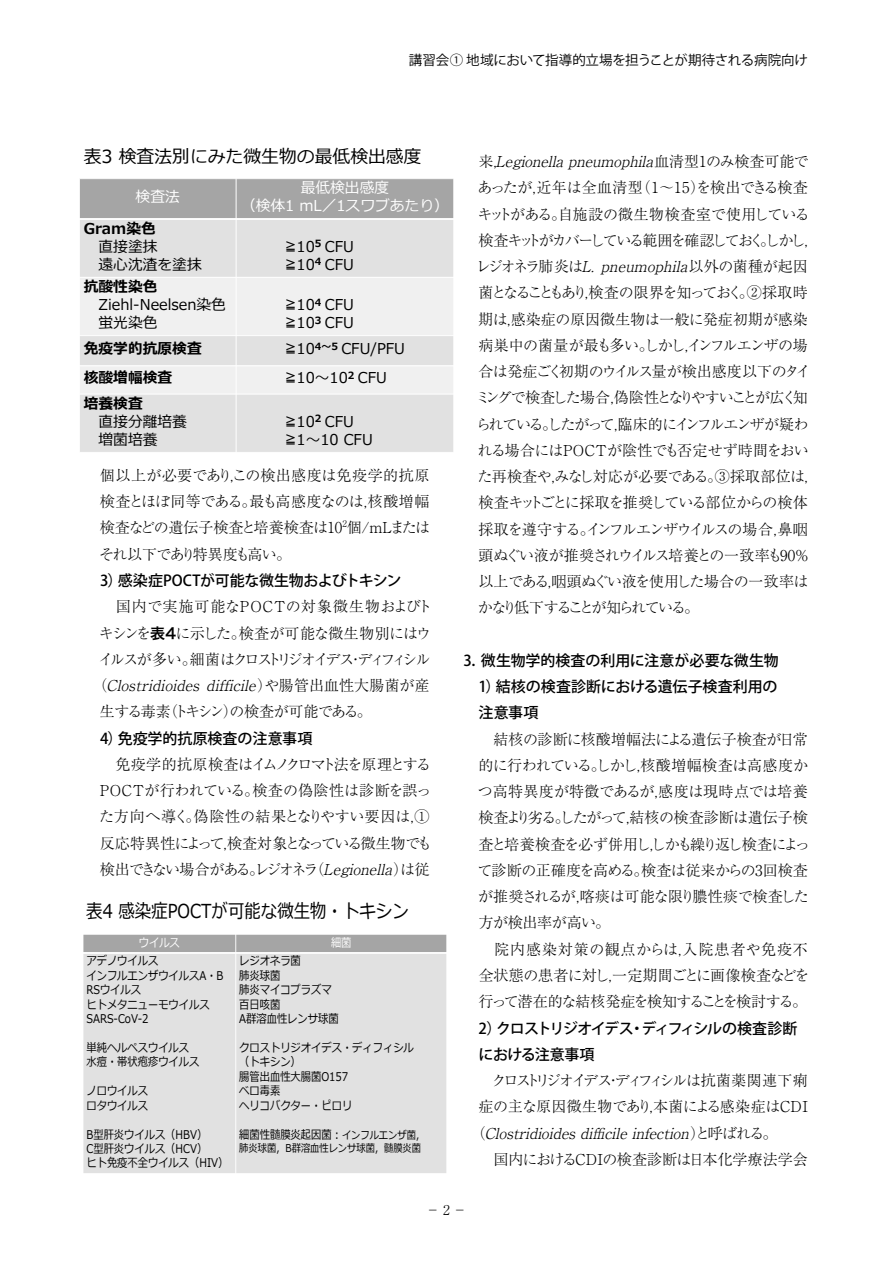
<style>
.page{position:relative;width:893px;height:1263px;background:#fff}
.page>*{position:absolute;margin:0;border:0;box-sizing:border-box;transform-origin:0 0}
.t1{font:19.2px "Meiryo";color:#000;scale:.85 1}
.t2{font:18px "Meiryo";color:#000}
.まるの下{font:300 15px/26.2px "Ryumin Pr 6 N";letter-spacing:-.04em;color:#000}
.まるの下-2{font:300 15px/26.2px "Ryumin Pr 6 N";letter-spacing:-.06em;color:#000}
.t3{font:15px/18px "Meiryo";color:#000}
.t4{font:500 15px "Koz Go Pro";letter-spacing:-.01em;color:#000}
.まるの下-3{font:italic 300 15px "Ryumin Pr 6 N";color:#000}
.まるの下-4{font:300 15px "Ryumin Pr 6 N";letter-spacing:-.145em;color:#000}
.t5{font:500 15px "Koz Go Pro";letter-spacing:-.09em;color:#000}
.まるの下-5{font:300 15px "Ryumin Pr 6 N";letter-spacing:-.015em;color:#000}
.まるの下-6{font:300 15px "Ryumin Pr 6 N";letter-spacing:.005em;color:#000}
.t6{font:15px/18px "Meiryo";color:#fff;text-align:center}
.まるの下-7{font:300 15px "Ryumin Pr 6 N";letter-spacing:.065em;color:#000}
.まるの下-8{font:300 15px "Ryumin Pr 6 N";letter-spacing:-.08em;color:#000}
.t7{font:700 15px "Meiryo";color:#000}
.t8{font:500 15px "Koz Go Pro";letter-spacing:-.035em;color:#000}
.t9{font:13.5px "Koz Go Pro";letter-spacing:-.015em;color:#000}
.t10{font:300 13.5px "Ryumin Pr 6 N";color:#000}
.t11{font:12px/14.4px "Meiryo";color:#000;scale:.85 1}
.t12{font:12px "Meiryo";color:#fff;scale:.85 1}
.t13{font:10.8px "Meiryo";color:#000;scale:.85 1}
.まるの下-9{font:300 9px "Ryumin Pr 6 N";color:#000}
.s1{font-weight:700}
.s2{font-family:"Hira Kaku Pro W6";font-weight:400}
.s3{font-style:normal}
.s4{font-style:italic}
.s5{font-size:10.8px}
</style>
<div class="page">
<div style="left:79px;top:179px;width:157px;height:40px;background:#a5a5a5"></div>
<div style="left:236px;top:179px;width:218px;height:40px;background:#a5a5a5"></div>
<div style="left:79px;top:219px;width:157px;height:58px;background:#e1e1e1"></div>
<div style="left:236px;top:219px;width:218px;height:58px;background:#e1e1e1"></div>
<div style="left:79px;top:277px;width:157px;height:59px;background:#f0f0f0"></div>
<div style="left:236px;top:277px;width:218px;height:59px;background:#f0f0f0"></div>
<div style="left:79px;top:336px;width:157px;height:30px;background:#e1e1e1"></div>
<div style="left:236px;top:336px;width:218px;height:30px;background:#e1e1e1"></div>
<div style="left:79px;top:366px;width:157px;height:28px;background:#f0f0f0"></div>
<div style="left:236px;top:366px;width:218px;height:28px;background:#f0f0f0"></div>
<div style="left:79px;top:394px;width:157px;height:58px;background:#e1e1e1"></div>
<div style="left:236px;top:394px;width:218px;height:58px;background:#e1e1e1"></div>
<hr style="left:236px;top:178px;width:1px;height:275px;background:#fff">
<hr style="left:79px;top:218px;width:375px;height:2px;background:#fff">
<hr style="left:79px;top:277px;width:375px;height:1px;background:#fff">
<hr style="left:79px;top:335px;width:375px;height:1px;background:#fff">
<hr style="left:79px;top:365px;width:375px;height:1px;background:#fff">
<hr style="left:79px;top:394px;width:375px;height:1px;background:#fff">
<hr style="left:79px;top:178px;width:1px;height:275px;background:#fff">
<hr style="left:453px;top:178px;width:1px;height:275px;background:#fff">
<div style="left:83px;top:934px;width:153px;height:19px;background:#a5a5a5"></div>
<div style="left:236px;top:934px;width:211px;height:19px;background:#a5a5a5"></div>
<div style="left:83px;top:953px;width:153px;height:221px;background:#e1e1e1"></div>
<div style="left:236px;top:953px;width:211px;height:221px;background:#e1e1e1"></div>
<hr style="left:235px;top:934px;width:1px;height:240px;background:#fff">
<hr style="left:83px;top:952px;width:364px;height:2px;background:#fff">
<hr style="left:83px;top:934px;width:1px;height:240px;background:#fff">
<hr style="left:446px;top:934px;width:1px;height:240px;background:#fff">
<hr style="left:83px;top:934px;width:364px;height:1px;background:#fff">
<hr style="left:83px;top:1173px;width:364px;height:1px;background:#fff">
<p class="t9" style="left:409px;top:51px;width:401px">講習会① 地域において指導的立場を担うことが期待される病院向け</p>
<p class="t2" style="left:84px;top:144px;width:339px">表3 検査法別にみた微⽣物の最低検出感度</p>
<p class="t6" style="left:136px;top:189px;width:46px">検査法</p>
<p class="t6" style="left:241px;top:180px;width:209px">最低検出感度<br>（検体1 mL／1スワブあたり）</p>
<p class="t3" style="left:99px;top:220px;width:105px;text-indent:-15px"><span class="s1">Gram染⾊<br></span>直接塗抹<br>遠⼼沈渣を塗抹</p>
<p class="t3" style="left:285px;top:238px;width:71px">≧10<sup>5</sup> CFU ≧10<sup>4</sup> CFU</p>
<p class="t3" style="left:99px;top:278px;width:129px;text-indent:-15px"><span class="s1">抗酸性染⾊<br></span>Ziehl-Neelsen染⾊蛍光染⾊</p>
<p class="t3" style="left:285px;top:296px;width:71px">≧10<sup>4</sup> CFU ≧10<sup>3</sup> CFU</p>
<p class="t7" style="left:84px;top:338px;width:119px">免疫学的抗原検査</p>
<p class="t3" style="left:285px;top:341px;width:122px">≧10<sup>4〜5</sup> CFU/PFU</p>
<p class="t7" style="left:84px;top:367px;width:90px">核酸増幅検査</p>
<p class="t3" style="left:285px;top:370px;width:104px">≧10〜10<sup>2</sup> CFU</p>
<p class="t3" style="left:99px;top:395px;width:90px;text-indent:-15px"><span class="s1">培養検査<br></span>直接分離培養増菌培養</p>
<p class="t3" style="left:285px;top:413px;width:90px">≧10<sup>2</sup> CFU ≧1〜10 CFU</p>
<p class="まるの下" style="left:100px;top:461px;width:332px;text-align:justify">個以上が必要であり，この検出感度は免疫学的抗原検査とほぼ同等である。最も高感度なのは，核酸増幅検査などの遺伝子検査と培養検査は10 個/mLまたは</p>
<p class="まるの下-9" style="left:342px;top:516px;width:6px">2</p>
<p class="まるの下-8" style="left:99px;top:542px;width:193px">それ以下であり特異度も高い。</p>
<p class="t4" style="left:85px;top:571px;width:318px">　3）感染症POCTが可能な微生物およびトキシン</p>
<p class="まるの下-7" style="left:100px;top:595px;width:334px">　国内で実施可能なPOCTの対象微生物およびト</p>
<p class="まるの下" style="left:99px;top:619px;width:334px">キシンを<span class="s2">表4</span>に示した。検査が可能な微生物別にはウ</p>
<p class="まるの下-4" style="left:98px;top:647px;width:334px">イルスが多い。細菌はクロストリジオイデス・ディフィシル</p>
<p class="まるの下-3" style="left:92px;top:674px;width:339px"><span class="s3">（</span> Clostridioides difficile<span class="s3">）や腸管出血性大腸菌が産</span></p>
<p class="まるの下" style="left:100px;top:698px;width:273px">生する毒素（トキシン）の検査が可能である。</p>
<p class="t4" style="left:85px;top:728px;width:229px">　4）免疫学的抗原検査の注意事項</p>
<p class="まるの下" style="left:99px;top:750px;width:334px">　免疫学的抗原検査はイムノクロマト法を原理とする<br>POCTが行われている。検査の偽陰性は診断を誤った方向へ導く。偽陰性の結果となりやすい要因は，①反応特異性によって，検査対象となっている微生物でも検出できない場合がある。レジオネラ（<span class="s4">Legionella</span>）は従</p>
<p class="t1" style="left:86px;top:898px;width:381px">表4 感染症POCTが可能な微⽣物・トキシン</p>
<p class="t12" style="left:139px;top:934px;width:50px">ウイルス</p>
<p class="t12" style="left:331px;top:934px;width:26px">細菌</p>
<p class="t11" style="left:87px;top:954px;width:163px">アデノウイルス<br>インフルエンザウイルスA・B<br>RSウイルス<br>ヒトメタニューモウイルス<br>SARS-CoV-2</p>
<p class="t11" style="left:87px;top:1041px;width:134px">単純ヘルペスウイルス⽔痘・帯状疱疹ウイルス</p>
<p class="t11" style="left:87px;top:1084px;width:74px">ノロウイルスロタウイルス</p>
<p class="t11" style="left:87px;top:1127px;width:169px">B型肝炎ウイルス（HBV）<br>C型肝炎ウイルス（HCV）<br>ヒト免疫不全ウイルス（HIV）</p>
<p class="t11" style="left:239px;top:954px;width:118px">レジオネラ菌<br>肺炎球菌<br>肺炎マイコプラズマ百⽇咳菌<br>A群溶⾎性レンサ球菌</p>
<p class="t11" style="left:239px;top:1041px;width:207px">クロストリジオイデス・ディフィシル（トキシン）<br>腸管出⾎性⼤腸菌O157<br>ベロ毒素<br>ヘリコバクター・ピロリ</p>
<p class="t11" style="left:239px;top:1127px;width:220px">細菌性髄膜炎起因菌︓<span class="s5">インフルエンザ菌，</span></p>
<p class="t13" style="left:239px;top:1140px;width:215px">肺炎球菌，B群溶⾎性レンサ球菌，髄膜炎菌</p>
<p class="まるの下-2" style="left:476px;top:148px;width:345px">来，<span class="s4">Legionellapneumophila</span>血清型 1 のみ検査可能であったが，近年は全血清型（1～15）を検出できる検査キットがある。自施設の微生物検査室で使用している検査キットがカバーしている範囲を確認しておく。しかし，レジオネラ肺炎は<span class="s4">L. pneumophila</span>以外の菌種が起因菌となることもあり，検査の限界を知っておく。②採取時期は，感染症の原因微生物は一般に発症初期が感染病巣中の菌量が最も多い。しかし，インフルエンザの場合は発症ごく初期のウイルス量が検出感度以下のタイミングで検査した場合，偽陰性となりやすいことが広く知られている。したがって，臨床的にインフルエンザが疑われる場合にはPOCTが陰性でも否定せず時間をおいた再検査や，みなし対応が必要である。③採取部位は，検査キットごとに採取を推奨している部位からの検体採取を遵守する。インフルエンザウイルスの場合，鼻咽頭ぬぐい液が推奨されウイルス培養との一致率も90%以上である，咽頭ぬぐい液を使用した場合の一致率はかなり低下することが知られている。</p>
<p class="t4" style="left:463px;top:651px;width:317px">3．微生物学的検査の利用に注意が必要な微生物</p>
<p class="t4" style="left:463px;top:677px;width:315px">　1）結核の検査診断における遺伝子検査利用の</p>
<p class="t4" style="left:463px;top:703px;width:76px">　注意事項</p>
<p class="まるの下" style="left:477px;top:725px;width:334px">　結核の診断に核酸増幅法による遺伝子検査が日常的に行われている。しかし，核酸増幅検査は高感度かつ高特異度が特徴であるが，感度は現時点では培養検査より劣る。したがって，結核の検査診断は遺伝子検査と培養検査を必ず併用し，しかも繰り返し検査によって診断の正確度を高める。検査は従来からの3回検査が推奨されるが，喀痰は可能な限り膿性痰で検査した方が検出率が高い。</p>
<p class="まるの下" style="left:478px;top:935px;width:333px;text-align:justify">　院内感染対策の観点からは，入院患者や免疫不全状態の患者に対し，一定期間ごとに画像検査などを行って潜在的な結核発症を検知することを検討する。</p>
<p class="t5" style="left:463px;top:1018px;width:335px">　2）クロストリジオイデス・ディフィシルの検査診断</p>
<p class="t8" style="left:463px;top:1045px;width:133px">　における注意事項</p>
<p class="まるの下-4" style="left:478px;top:1068px;width:331px">　クロストリジオイデス・ディフィシルは抗菌薬関連下痢</p>
<p class="まるの下-5" style="left:478px;top:1095px;width:331px">症の主な原因微生物であり，本菌による感染症はCDI</p>
<p class="まるの下-3" style="left:471px;top:1121px;width:308px"><span class="s3">（</span> Clostridioidesdifficileinfection<span class="s3">）と呼ばれる。</span></p>
<p class="まるの下-6" style="left:478px;top:1147px;width:331px">　国内におけるCDIの検査診断は日本化学療法学会</p>
<p class="t10" style="left:426px;top:1200px;width:42px">−2−</p>
</div>
